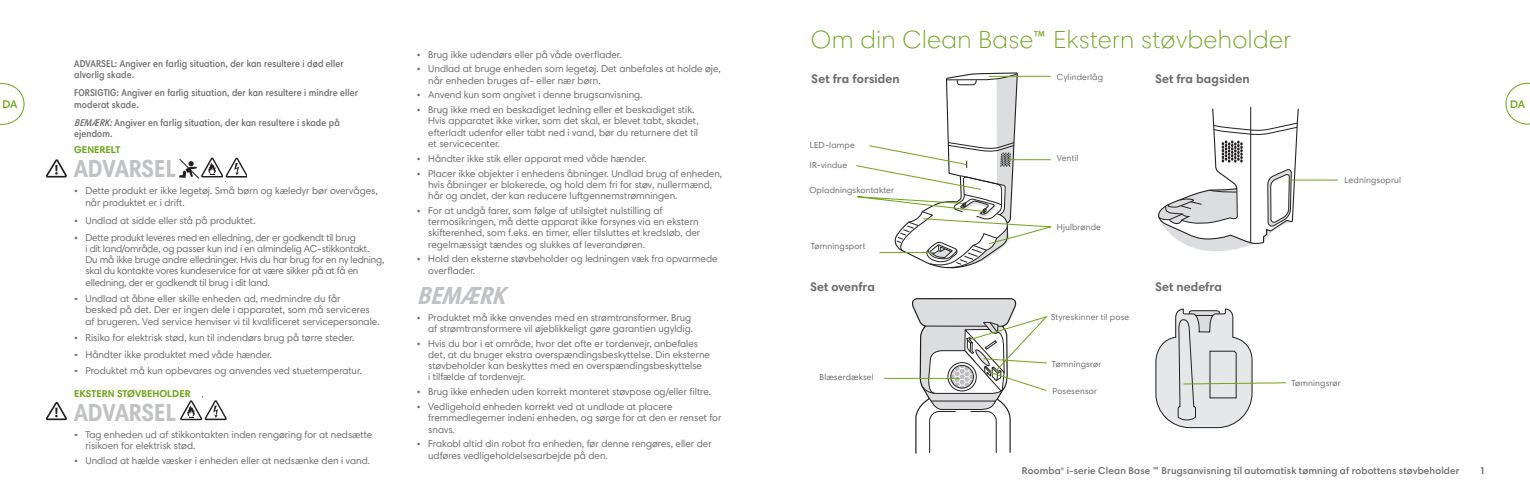
<style>
.page{position:relative;width:1530px;height:495px;background:#fff}
.page>*{position:absolute;margin:0;border:0;box-sizing:border-box;transform-origin:0 0}
._2018_Headline_1{font:300 25px "Harmonia Sans Std";letter-spacing:.035em;color:#6ea516}
.Warning_Headers{font:700 condensed 25px "Harmonia Sans Std";color:#c1c2c4}
.Warning_Bulleted_Cop{font:italic 700 condensed 25px "Harmonia Sans Std";color:#c1c2c4}
._2018_Headline_2{font:700 12.5px "Harmonia Sans Std";letter-spacing:.005em;color:#6c6d70}
.t1{font:600 11.25px "Harmonia Sans Std";color:#6ea516}
.t2{font:10px/11.2px "Harmonia Sans Std";color:#6c6d70}
.t3{font:10px/11.2px "Harmonia Sans Std";letter-spacing:-.02em;color:#6c6d70}
._2018_Warning_Copy{font:600 condensed 10px/11.2px "Harmonia Sans Std";letter-spacing:.01em;color:#6c6d70}
.t4{font:600 10px "Harmonia Sans Std";letter-spacing:.015em;color:#6c6d70}
.Warning_Bulleted_Cop-2{font:700 10px "Harmonia Sans Std";color:#6ea516}
.t5{font:700 10px "Harmonia Sans Std";color:#6c6d70}
._2018_Diagram_Captio{font:8.75px "Harmonia Sans Std";letter-spacing:.015em;color:#6c6d70}
.s1{font-style:italic}
</style>
<div class="page">
<svg style="left:1505px;top:83px;width:25px;height:42px"></svg>
<svg style="left:0;top:83px;width:25px;height:42px"></svg>
<svg style="left:1158px;top:106px;width:141px;height:145px"></svg>
<hr style="left:1250px;top:107px;width:1px;height:135px;background:#231f20">
<svg style="left:180px;top:397px;width:47px;height:23px"></svg>
<svg style="left:179px;top:157px;width:68px;height:25px"></svg>
<svg style="left:46px;top:159px;width:21px;height:19px"></svg>
<svg style="left:46px;top:402px;width:21px;height:18px"></svg>
<hr style="left:1289px;top:180px;width:49px;height:1px;background:#6ea516">
<svg style="left:1155px;top:308px;width:132px;height:121px"></svg>
<svg style="left:856px;top:72px;width:195px;height:197px"></svg>
<hr style="left:989px;top:76px;width:62px;height:1px;background:#6ea516">
<hr style="left:879px;top:252px;width:55px;height:1px;background:#6ea516">
<svg style="left:910px;top:298px;width:138px;height:156px"></svg>
<hr style="left:884px;top:378px;width:76px;height:1px;background:#6ea516">
<p class="_2018_Headline_1" style="left:811px;top:24px;width:481px">Om din Clean Base™ Ekstern støvbeholder</p>
<p class="t2" style="left:417px;top:48px;width:206px">• Brug ikke udendørs eller på våde overflader.</p>
<p class="t2" style="left:428px;top:63px;width:294px;text-indent:-11px">• Undlad at bruge enheden som legetøj. Det anbefales at holde øje, når enheden bruges af- eller nær børn.</p>
<p class="t2" style="left:417px;top:89px;width:227px">• Anvend kun som angivet i denne brugsanvisning.</p>
<p class="t2" style="left:428px;top:104px;width:272px;text-indent:-11px">• Brug ikke med en beskadiget ledning eller et beskadiget stik.<br>Hvis apparatet ikke virker, som det skal, er blevet tabt, skadet, efterladt udenfor eller tabt ned i vand, bør du returnere det til et servicecenter.</p>
<p class="t2" style="left:417px;top:153px;width:231px">• Håndter ikke stik eller apparat med våde hænder.</p>
<p class="t2" style="left:428px;top:167px;width:295px;text-indent:-11px">• Placer ikke objekter i enhedens åbninger. Undlad brug af enheden, hvis åbninger er blokerede, og hold dem fri for støv, nullermænd, hår og andet, der kan reducere luftgennemstrømningen.</p>
<p class="t2" style="left:428px;top:205px;width:274px;text-indent:-11px">• For at undgå farer, som følge af utilsigtet nulstilling af termosikringen, må dette apparat ikke forsynes via en ekstern skifterenhed, som f.eks. en timer, eller tilsluttes et kredsløb, der regelmæssigt tændes og slukkes af leverandøren.</p>
<p class="t2" style="left:428px;top:253px;width:291px;text-indent:-11px">• Hold den eksterne støvbeholder og ledningen væk fra opvarmede overflader.</p>
<p class="Warning_Bulleted_Cop" style="left:417px;top:280px;width:98px">BEMÆRK</p>
<p class="t2" style="left:417px;top:312px;width:278px;text-align:right">• Produktet må ikke anvendes med en strømtransformer. Brug af strømtransformere vil øjeblikkeligt gøre garantien ugyldig.</p>
<p class="t2" style="left:428px;top:338px;width:283px;text-indent:-11px">• Hvis du bor i et område, hvor det ofte er tordenvejr, anbefales det, at du bruger ekstra overspændingsbeskyttelse. Din eksterne støvbeholder kan beskyttes med en overspændingsbeskyttelse<br>i tilfælde af tordenvejr.</p>
<p class="t2" style="left:417px;top:386px;width:296px">• Brug ikke enheden uden korrekt monteret støvpose og/eller filtre.</p>
<p class="t2" style="left:428px;top:401px;width:295px;text-indent:-11px">• Vedligehold enheden korrekt ved at undlade at placere fremmedlegemer indeni enheden, og sørge for at den er renset for snavs.</p>
<p class="t2" style="left:428px;top:438px;width:285px;text-indent:-11px">• Frakobl altid din robot fra enheden, før denne rengøres, eller der udføres vedligeholdelsesarbejde på den.</p>
<p class="_2018_Warning_Copy" style="left:74px;top:58px;width:271px">ADVARSEL: Angiver en farlig situation, der kan resultere i død eller alvorlig skade.</p>
<p class="_2018_Warning_Copy" style="left:74px;top:87px;width:285px">FORSIGTIG: Angiver en farlig situation, der kan resultere i mindre eller moderat skade.</p>
<p class="_2018_Warning_Copy" style="left:74px;top:117px;width:267px"><span class="s1">BEMÆRK:</span>Angiver en farlig situation, der kan resultere i skade på ejendom.</p>
<p class="_2018_Diagram_Captio" style="left:1057px;top:71px;width:48px">Cylinderlåg</p>
<p class="_2018_Headline_2" style="left:811px;top:71px;width:90px">Set fra forsiden</p>
<p class="_2018_Headline_2" style="left:1155px;top:71px;width:96px">Set fra bagsiden</p>
<p class="t1" style="left:2px;top:97px;width:17px">DA</p>
<p class="t1" style="left:1510px;top:97px;width:17px">DA</p>
<p class="_2018_Diagram_Captio" style="left:810px;top:139px;width:47px">LED-lampe</p>
<p class="Warning_Bulleted_Cop-2" style="left:74px;top:144px;width:48px">GENERELT</p>
<p class="Warning_Headers" style="left:74px;top:154px;width:103px">ADVARSEL</p>
<p class="t2" style="left:85px;top:185px;width:294px;text-indent:-11px">• Dette produkt er ikke legetøj. Små børn og kæledyr bør overvåges, når produktet er i drift.</p>
<p class="t2" style="left:74px;top:215px;width:183px">• Undlad at sidde eller stå på produktet.</p>
<p class="t3" style="left:85px;top:231px;width:300px;text-indent:-11px">• Dette produkt leveres med en elledning, der er godkendt til brug<br>i dit land/område, og passer kun ind i en almindelig AC-stikkontakt.<br>Du må ikke bruge andre elledninger. Hvis du har brug for en ny ledning, skal du kontakte vores kundeservice for at være sikker på at få en elledning, der er godkendt til brug i dit land.</p>
<p class="t2" style="left:85px;top:293px;width:296px;text-indent:-11px">• Undlad at åbne eller skille enheden ad, medmindre du får<br>besked på det. Der er ingen dele i apparatet, som må serviceres af brugeren. Ved service henviser vi til kvalificeret servicepersonale.</p>
<p class="t2" style="left:74px;top:332px;width:282px">• Risiko for elektrisk stød, kun til indendørs brug på tørre steder.</p>
<p class="t2" style="left:74px;top:349px;width:199px">• Håndter ikke produktet med våde hænder.</p>
<p class="t2" style="left:74px;top:365px;width:289px">• Produktet må kun opbevares og anvendes ved stuetemperatur.</p>
<p class="Warning_Bulleted_Cop-2" style="left:74px;top:387px;width:118px">EKSTERN STØVBEHOLDER</p>
<p class="Warning_Headers" style="left:74px;top:397px;width:103px">ADVARSEL</p>
<p class="t2" style="left:85px;top:429px;width:288px;text-indent:-11px">• Tag enheden ud af stikkontakten inden rengøring for at nedsætte risikoen for elektrisk stød.</p>
<p class="t2" style="left:74px;top:455px;width:297px">• Undlad at hælde væsker i enheden eller at nedsænke den i vand.</p>
<p class="_2018_Diagram_Captio" style="left:1057px;top:153px;width:23px">Ventil</p>
<p class="_2018_Diagram_Captio" style="left:810px;top:159px;width:39px">IR-vindue</p>
<p class="_2018_Diagram_Captio" style="left:1344px;top:175px;width:58px">Ledningsoprul</p>
<p class="_2018_Diagram_Captio" style="left:809px;top:185px;width:86px">Opladningskontakter</p>
<p class="_2018_Diagram_Captio" style="left:1057px;top:222px;width:46px">Hjulbrønde</p>
<p class="_2018_Diagram_Captio" style="left:811px;top:240px;width:57px">Tømningsport</p>
<p class="_2018_Headline_2" style="left:1155px;top:278px;width:69px">Set nedefra</p>
<p class="_2018_Headline_2" style="left:810px;top:279px;width:67px">Set ovenfra</p>
<p class="_2018_Diagram_Captio" style="left:1051px;top:311px;width:80px">Styreskinner til pose</p>
<p class="_2018_Diagram_Captio" style="left:1052px;top:358px;width:51px">Tømningsrør</p>
<p class="_2018_Diagram_Captio" style="left:820px;top:372px;width:56px">Blæserdæksel</p>
<p class="_2018_Diagram_Captio" style="left:1291px;top:378px;width:51px">Tømningsrør</p>
<p class="_2018_Diagram_Captio" style="left:1053px;top:385px;width:46px">Posesensor</p>
<p class="t4" style="left:1022px;top:465px;width:439px">Roomba<sup>®</sup> i-serie Clean Base ™ Brugsanvisning til automatisk tømning af robottens støvbeholder</p>
<p class="t5" style="left:1480px;top:465px;width:7px">1</p>
</div>
